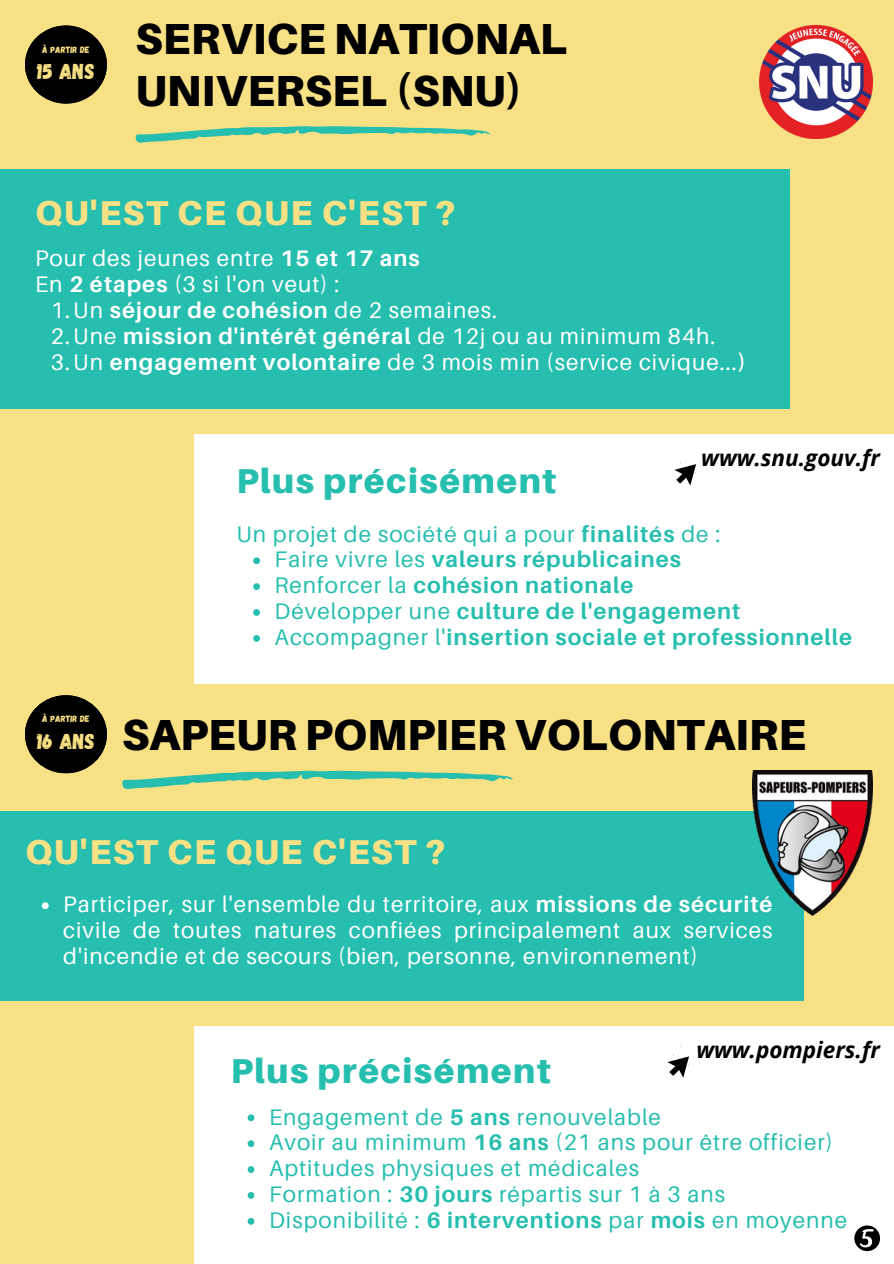
<style>
.page{position:relative;width:894px;height:1264px;background:#fff}
.page>*{position:absolute;margin:0;border:0;box-sizing:border-box;transform-origin:0 0}
.t1{font:900 43.5px/51.8px "Aileron";color:#000}
.t2{font:900 34.5px "Aileron";letter-spacing:.045em;color:#f8e084}
.t3{font:900 34.5px "Aileron";letter-spacing:.045em;color:#26beaf}
.t4{font:22.5px/25.8px "Aileron";letter-spacing:.045em;color:#fff}
.t5{font:22.5px "Aileron";letter-spacing:.045em;color:#26beaf}
.t6{font:700 22.5px "Aileron";letter-spacing:.045em;color:#26beaf}
.t7{font:italic 700 22.5px "Open Sans";color:#000}
.t8{font:21.6px "Gagalin";color:#f8e084}
.t9{font:9.15px "Gagalin";color:#f8e084}
.s1{font-weight:700}
.s2{font-weight:400}
</style>
<div class="page">
<div style="left:0;top:0;width:893px;height:1263px;background:#f8e084"></div>
<div style="left:194px;top:434px;width:699px;height:250px;background:#fff"></div>
<div style="left:0;top:169px;width:789px;height:240px;background:#26beaf"></div>
<img style="left:759px;top:26px;width:112px;height:112px">
<svg style="left:136px;top:126px;width:354px;height:17px"></svg>
<svg style="left:122px;top:770px;width:391px;height:18px"></svg>
<div style="left:0;top:811px;width:803px;height:189px;background:#26beaf"></div>
<div style="left:194px;top:1026px;width:699px;height:237px;background:#fff"></div>
<svg style="left:25px;top:26px;width:82px;height:77px"></svg>
<svg style="left:25px;top:695px;width:82px;height:78px"></svg>
<img style="left:752px;top:770px;width:119px;height:145px">
<svg style="left:854px;top:1225px;width:25px;height:26px"></svg>
<svg style="left:253px;top:557px;width:7px;height:7px"></svg>
<svg style="left:253px;top:583px;width:7px;height:7px"></svg>
<svg style="left:253px;top:609px;width:7px;height:7px"></svg>
<svg style="left:253px;top:635px;width:7px;height:6px"></svg>
<svg style="left:42px;top:902px;width:7px;height:7px"></svg>
<svg style="left:247px;top:1114px;width:7px;height:7px"></svg>
<svg style="left:247px;top:1140px;width:7px;height:6px"></svg>
<svg style="left:247px;top:1166px;width:7px;height:6px"></svg>
<svg style="left:247px;top:1192px;width:7px;height:6px"></svg>
<svg style="left:247px;top:1218px;width:7px;height:6px"></svg>
<svg style="left:674px;top:454px;width:33px;height:31px"></svg>
<svg style="left:667px;top:1046px;width:33px;height:31px"></svg>
<h2 class="t9" style="left:42px;top:43px;width:49px">À PARTIR DE</h2>
<p class="t8" style="left:37px;top:57px;width:59px">15 ANS</p>
<p class="t1" style="left:136px;top:12px;width:433px">SERVICE NATIONAL<br>UNIVERSEL (SNU)</p>
<p class="t2" style="left:35px;top:192px;width:422px">QU'EST CE QUE C'EST ?</p>
<h3 class="t4" style="left:35px;top:245px;width:386px">Pour des jeunes entre <span class="s1">15 et 17 ans<br></span>En <span class="s1">2 étapes</span> (3 si l'on veut) :</h3>
<h4 class="t4" style="left:51px;top:297px;width:447px">1.Un <span class="s1">séjour de cohésion</span> de 2 semaines.</h4>
<p class="t4" style="left:51px;top:323px;width:665px">2.Une <span class="s1">mission d'intérêt général</span> de 12j ou au minimum 84h.</p>
<h5 class="t4" style="left:51px;top:348px;width:696px">3.Un <span class="s1">engagement volontaire</span> de 3 mois min (service civique...<span class="s1">)</span></h5>
<h3 class="t9" style="left:42px;top:713px;width:49px">À PARTIR DE</h3>
<h4 class="t8" style="left:37px;top:727px;width:59px">16 ANS</h4>
<p class="t7" style="left:701px;top:442px;width:180px">www.snu.gouv.fr</p>
<h1 class="t3" style="left:236px;top:459px;width:321px">Plus précisément</h1>
<p class="t5" style="left:236px;top:520px;width:485px">Un projet de société qui a pour <span class="s1">finalités</span> de :</p>
<p class="t6" style="left:274px;top:545px;width:408px"><span class="s2">Faire vivre les</span> valeurs républicaines</p>
<h2 class="t6" style="left:274px;top:571px;width:360px"><span class="s2">Renforcer la</span> cohésion nationale</h2>
<h5 class="t6" style="left:274px;top:597px;width:467px"><span class="s2">Développer une</span> culture de l'engagement</h5>
<p class="t6" style="left:274px;top:623px;width:579px"><span class="s2">Accompagner l'</span>insertion sociale et professionnelle</p>
<p class="t1" style="left:122px;top:708px;width:685px">SAPEUR POMPIER VOLONTAIRE</p>
<p class="t2" style="left:25px;top:830px;width:422px">QU'EST CE QUE C'EST ?</p>
<p class="t4" style="left:63px;top:891px;width:710px;text-align:justify">Participer, sur l'ensemble du territoire, aux <span class="s1">missions de sécurité </span>civile de toutes natures confiées principalement aux services d'incendie et de secours (bien, personne, environnement)</p>
<p class="t7" style="left:696px;top:1034px;width:185px">www.pompiers.fr</p>
<p class="t3" style="left:231px;top:1049px;width:321px">Plus précisément</p>
<p class="t5" style="left:269px;top:1102px;width:393px">Engagement de <span class="s1">5 ans</span> renouvelable</p>
<p class="t5" style="left:269px;top:1128px;width:565px">Avoir au minimum <span class="s1">16 ans</span> (21 ans pour être officier)</p>
<h1 class="t5" style="left:269px;top:1154px;width:371px">Aptitudes physiques et médicales</h1>
<p class="t5" style="left:269px;top:1180px;width:457px">Formation : <span class="s1">30 jours</span> répartis sur 1 à 3 ans</p>
<p class="t5" style="left:269px;top:1206px;width:579px">Disponibilité : <span class="s1">6 interventions</span> par <span class="s1">mois</span> en moyenne</p>
</div>
